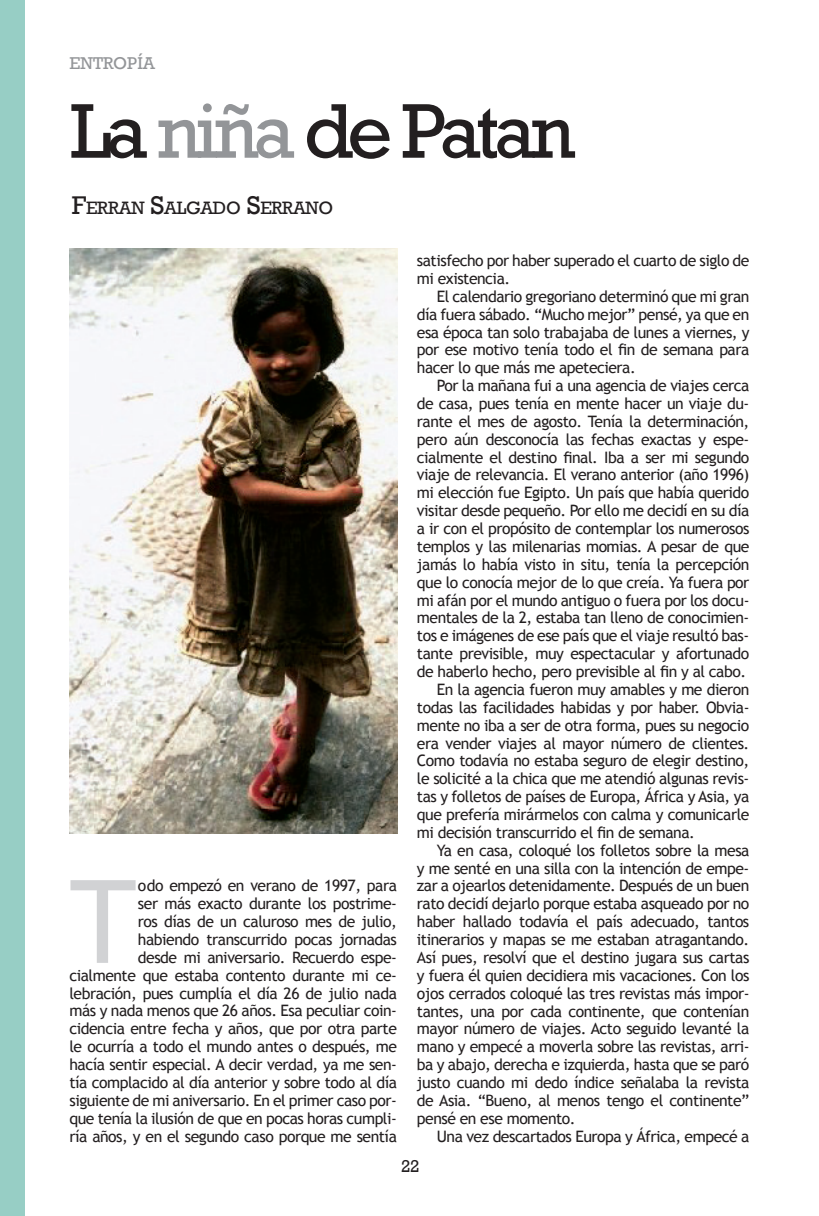
<style>
.page{position:relative;width:819px;height:1216px;background:#fff}
.page>*{position:absolute;margin:0;border:0;box-sizing:border-box;transform-origin:0 0}
.t1{font:115.5px "Trebuchet MS";color:#d1d2d4}
.t2{font:78.75px "Rockwell Std";letter-spacing:-.07em;color:#231f20}
.t3{font:18.38px "Rockwell";letter-spacing:-.015em;color:#231f20}
.t4{font:17.5px "Rockwell";color:#939598}
.t5{font:17.5px "Rockwell";color:#231f20}
.t6{font:15.75px/17.8px "Trebuchet MS";letter-spacing:-.03em;color:#231f20;text-align:right}
.s1{color:#939598}
.s2{font-size:26.25px}
</style>
<div class="page">
<div style="left:0;top:0;width:25px;height:1215px;background:#97cec5"></div>
<img style="left:69px;top:248px;width:328px;height:585px">
<p class="t4" style="left:69px;top:53px;width:87px">ENTROPÍA</p>
<h2 class="t2" style="left:70px;top:85px;width:506px">La <span class="s1">niña</span> de Patan</h2>
<p class="t3" style="left:72px;top:197px;width:263px"><span class="s2">F</span>ERRAN <span class="s2">S</span>ALGADO <span class="s2">S</span>ERRANO</p>
<p class="t6" style="left:69px;top:877px;width:329px">odo empezó en verano de 1997, para<br>ser más exacto durante los postrime-<br>ros días de un caluroso mes de julio,<br>habiendo transcurrido pocas jornadas<br>desde mi aniversario. Recuerdo espe&shy;cialmente que estaba contento durante mi ce&shy;lebración, pues cumplía el día 26 de julio nada más y nada menos que 26 años. Esa peculiar coin&shy;cidencia entre fecha y años, que por otra parte le ocurría a todo el mundo antes o después, me hacía sentir especial. A decir verdad, ya me sen&shy;tía complacido al día anterior y sobre todo al día siguiente de mi aniversario. En el primer caso por&shy;que tenía la ilusión de que en pocas horas cumpli&shy;ría años, y en el segundo caso porque me sentía</p>
<h1 class="t1" style="left:69px;top:853px;width:69px">T</h1>
<p class="t6" style="left:417px;top:252px;width:334px;text-align:left">satisfecho por haber superado el cuarto de siglo de mi existencia.</p>
<p class="t6" style="left:417px;top:287px;width:334px;text-align:justify;text-indent:20px">El calendario gregoriano determinó que mi gran día fuera sábado. “Mucho mejor” pensé, ya que en esa época tan solo trabajaba de lunes a viernes, y por ese motivo tenía todo el fin de semana para hacer lo que más me apeteciera.</p>
<p class="t6" style="left:437px;top:377px;width:314px">Por la mañana fui a una agencia de viajes cerca</p>
<p class="t6" style="left:417px;top:394px;width:334px">de casa, pues tenía en mente hacer un viaje du-</p>
<p class="t6" style="left:417px;top:412px;width:334px">rante el mes de agosto. Tenía la determinación,</p>
<p class="t6" style="left:417px;top:430px;width:334px">pero aún desconocía las fechas exactas y espe-</p>
<p class="t6" style="left:417px;top:448px;width:334px">cialmente el destino final. Iba a ser mi segundo</p>
<p class="t6" style="left:417px;top:466px;width:334px">viaje de relevancia. El verano anterior (año 1996)</p>
<p class="t6" style="left:417px;top:484px;width:334px">mi elección fue Egipto. Un país que había querido</p>
<p class="t6" style="left:417px;top:502px;width:334px">visitar desde pequeño. Por ello me decidí en su día</p>
<p class="t6" style="left:417px;top:520px;width:334px">a ir con el propósito de contemplar los numerosos</p>
<p class="t6" style="left:417px;top:537px;width:334px">templos y las milenarias momias. A pesar de que</p>
<p class="t6" style="left:417px;top:555px;width:334px">jamás lo había visto in situ, tenía la percepción</p>
<p class="t6" style="left:417px;top:573px;width:334px">que lo conocía mejor de lo que creía. Ya fuera por</p>
<p class="t6" style="left:417px;top:591px;width:334px">mi afán por el mundo antiguo o fuera por los docu-</p>
<p class="t6" style="left:417px;top:609px;width:334px">mentales de la 2, estaba tan lleno de conocimien-</p>
<p class="t6" style="left:417px;top:627px;width:334px">tos e imágenes de ese país que el viaje resultó bas-</p>
<p class="t6" style="left:417px;top:645px;width:334px">tante previsible, muy espectacular y afortunado</p>
<p class="t6" style="left:417px;top:662px;width:331px">de haberlo hecho, pero previsible al fin y al cabo.</p>
<p class="t6" style="left:437px;top:680px;width:314px">En la agencia fueron muy amables y me dieron</p>
<p class="t6" style="left:417px;top:698px;width:334px">todas las facilidades habidas y por haber. Obvia-</p>
<p class="t6" style="left:417px;top:716px;width:334px">mente no iba a ser de otra forma, pues su negocio</p>
<p class="t6" style="left:417px;top:734px;width:334px">era vender viajes al mayor número de clientes.</p>
<p class="t6" style="left:417px;top:752px;width:334px">Como todavía no estaba seguro de elegir destino,</p>
<p class="t6" style="left:417px;top:770px;width:334px">le solicité a la chica que me atendió algunas revis-</p>
<p class="t6" style="left:417px;top:787px;width:334px">tas y folletos de países de Europa, África y Asia, ya</p>
<p class="t6" style="left:417px;top:805px;width:334px">que prefería mirármelos con calma y comunicarle</p>
<p class="t6" style="left:417px;top:823px;width:279px">mi decisión transcurrido el fin de semana.</p>
<p class="t6" style="left:437px;top:841px;width:314px">Ya en casa, coloqué los folletos sobre la mesa</p>
<p class="t6" style="left:417px;top:859px;width:334px">y me senté en una silla con la intención de empe-</p>
<p class="t6" style="left:417px;top:877px;width:334px">zar a ojearlos detenidamente. Después de un buen</p>
<p class="t6" style="left:417px;top:895px;width:334px">rato decidí dejarlo porque estaba asqueado por no</p>
<p class="t6" style="left:417px;top:912px;width:334px">haber hallado todavía el país adecuado, tantos</p>
<p class="t6" style="left:417px;top:930px;width:334px">itinerarios y mapas se me estaban atragantando.</p>
<p class="t6" style="left:417px;top:948px;width:334px">Así pues, resolví que el destino jugara sus cartas</p>
<p class="t6" style="left:417px;top:966px;width:334px">y fuera él quien decidiera mis vacaciones. Con los</p>
<p class="t6" style="left:417px;top:984px;width:334px">ojos cerrados coloqué las tres revistas más impor-</p>
<p class="t6" style="left:417px;top:1002px;width:334px">tantes, una por cada continente, que contenían</p>
<p class="t6" style="left:417px;top:1020px;width:334px">mayor número de viajes. Acto seguido levanté la</p>
<p class="t6" style="left:417px;top:1037px;width:334px">mano y empecé a moverla sobre las revistas, arri-</p>
<p class="t6" style="left:417px;top:1055px;width:334px">ba y abajo, derecha e izquierda, hasta que se paró</p>
<p class="t6" style="left:417px;top:1073px;width:334px">justo cuando mi dedo índice señalaba la revista</p>
<p class="t6" style="left:417px;top:1091px;width:334px">de Asia. “Bueno, al menos tengo el continente”</p>
<p class="t6" style="left:417px;top:1109px;width:160px">pensé en ese momento.</p>
<p class="t6" style="left:437px;top:1127px;width:314px">Una vez descartados Europa y África, empecé a</p>
<p class="t5" style="left:401px;top:1156px;width:20px">22</p>
</div>
